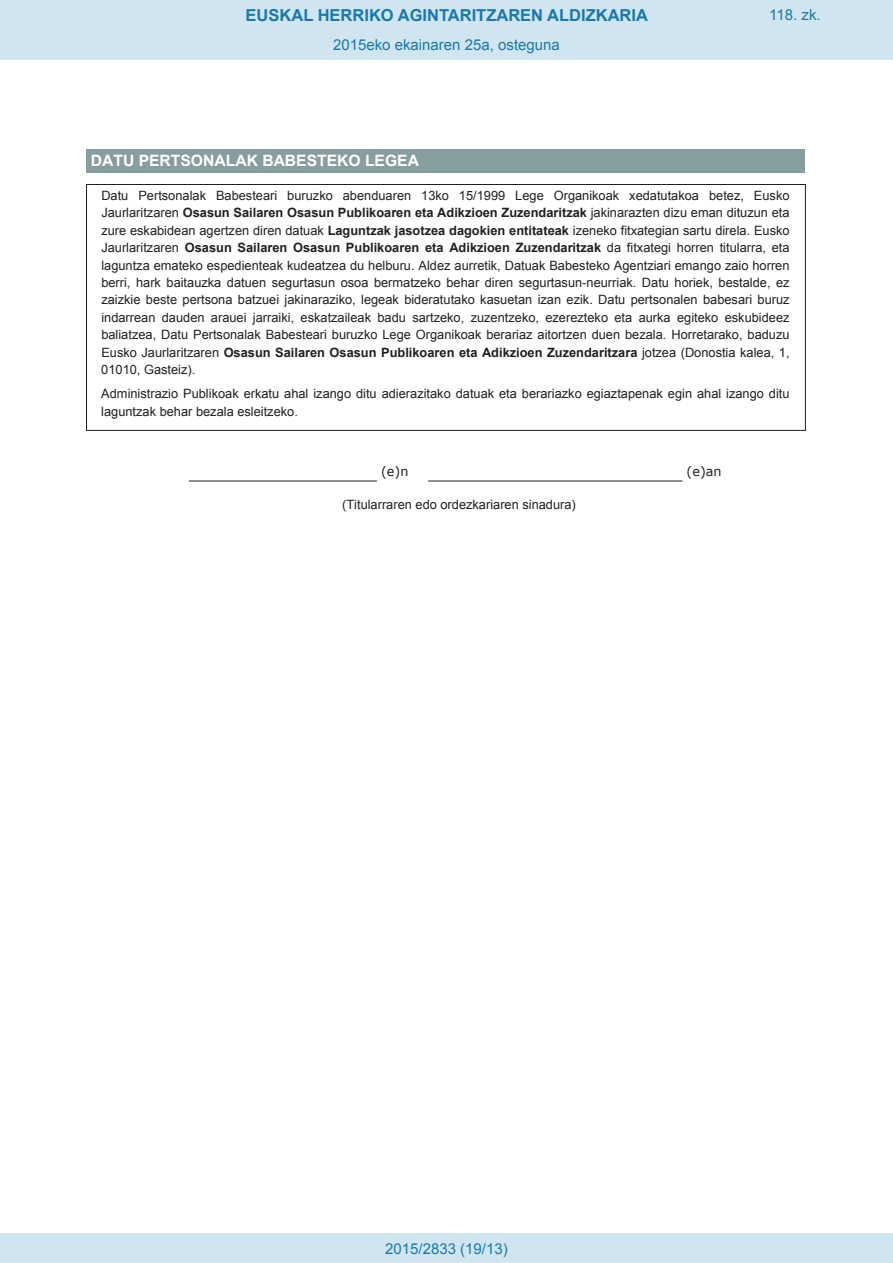
<style>
.page{position:relative;width:893px;height:1263px;background:#fff}
.page>*{position:absolute;margin:0;border:0;box-sizing:border-box;transform-origin:0 0}
.t1{font:700 16.5px "Arial";color:#1879ad}
.t2{font:700 15.6px "Arial";color:#fff}
.Paginacion_Centro{font:15px "Arial";color:#1879ad}
.t3{font:12.75px/17.4px "Arial";color:#231f20;text-align:justify}
.t4{font:12.75px "Verdana";color:#231f20}
.s1{font-weight:700}
</style>
<div class="page">
<div style="left:87px;top:149px;width:718px;height:24px;background:#869ea0"></div>
<div style="left:86px;top:184px;width:720px;height:247px;border:1px solid #231f20"></div>
<hr style="left:428px;top:481px;width:254px;height:1px;background:#231f20">
<hr style="left:189px;top:481px;width:188px;height:1px;background:#231f20">
<div style="left:0;top:0;width:893px;height:60px;background:#d0e5f0"></div>
<div style="left:0;top:1233px;width:893px;height:30px;background:#d0e5f0"></div>
<p class="t1" style="left:246px;top:4px;width:404px">EUSKAL HERRIKO AGINTARITZAREN ALDIZKARIA</p>
<p class="Paginacion_Centro" style="left:769px;top:5px;width:53px">118. zk.</p>
<p class="Paginacion_Centro" style="left:333px;top:35px;width:228px">2015eko ekainaren 25a, osteguna</p>
<p class="t2" style="left:91px;top:150px;width:330px">DATU PERTSONALAK BABESTEKO LEGEA</p>
<p class="t3" style="left:101px;top:187px;width:690px">Datu Pertsonalak Babesteari buruzko abenduaren 13ko 15/1999 Lege Organikoak xedatutakoa betez, Eusko Jaurlaritzaren <span class="s1">Osasun Sailaren Osasun Publikoaren eta Adikzioen Zuzendaritzak</span> jakinarazten dizu eman dituzun eta zure eskabidean agertzen diren datuak <span class="s1">Laguntzak jasotzea dagokien entitateak</span> izeneko fitxategian sartu direla. Eusko Jaurlaritzaren <span class="s1">Osasun Sailaren Osasun Publikoaren eta Adikzioen Zuzendaritzak</span> da fitxategi horren titularra, eta laguntza emateko espedienteak kudeatzea du helburu. Aldez aurretik, Datuak Babesteko Agentziari emango zaio horren berri, hark baitauzka datuen segurtasun osoa bermatzeko behar diren segurtasun-neurriak. Datu horiek, bestalde, ez zaizkie beste pertsona batzuei jakinaraziko, legeak bideratutako kasuetan izan ezik. Datu pertsonalen babesari buruz indarrean dauden arauei jarraiki, eskatzaileak badu sartzeko, zuzentzeko, ezerezteko eta aurka egiteko eskubideez baliatzea, Datu Pertsonalak Babesteari buruzko Lege Organikoak berariaz aitortzen duen bezala. Horretarako, baduzu Eusko Jaurlaritzaren <span class="s1">Osasun Sailaren Osasun Publikoaren eta Adikzioen Zuzendaritzara</span> jotzea (Donostia kalea, 1, 01010, Gasteiz).</p>
<p class="t3" style="left:101px;top:385px;width:690px">Administrazio Publikoak erkatu ahal izango ditu adierazitako datuak eta berariazko egiaztapenak egin ahal izango ditu laguntzak behar bezala esleitzeko.</p>
<p class="t4" style="left:381px;top:463px;width:29px">(e)n</p>
<p class="t4" style="left:686px;top:463px;width:37px">(e)an</p>
<p class="t3" style="left:342px;top:496px;width:235px">(Titularraren edo ordezkariaren sinadura)</p>
<p class="Paginacion_Centro" style="left:385px;top:1238px;width:124px">2015/2833 (19/13)</p>
</div>
